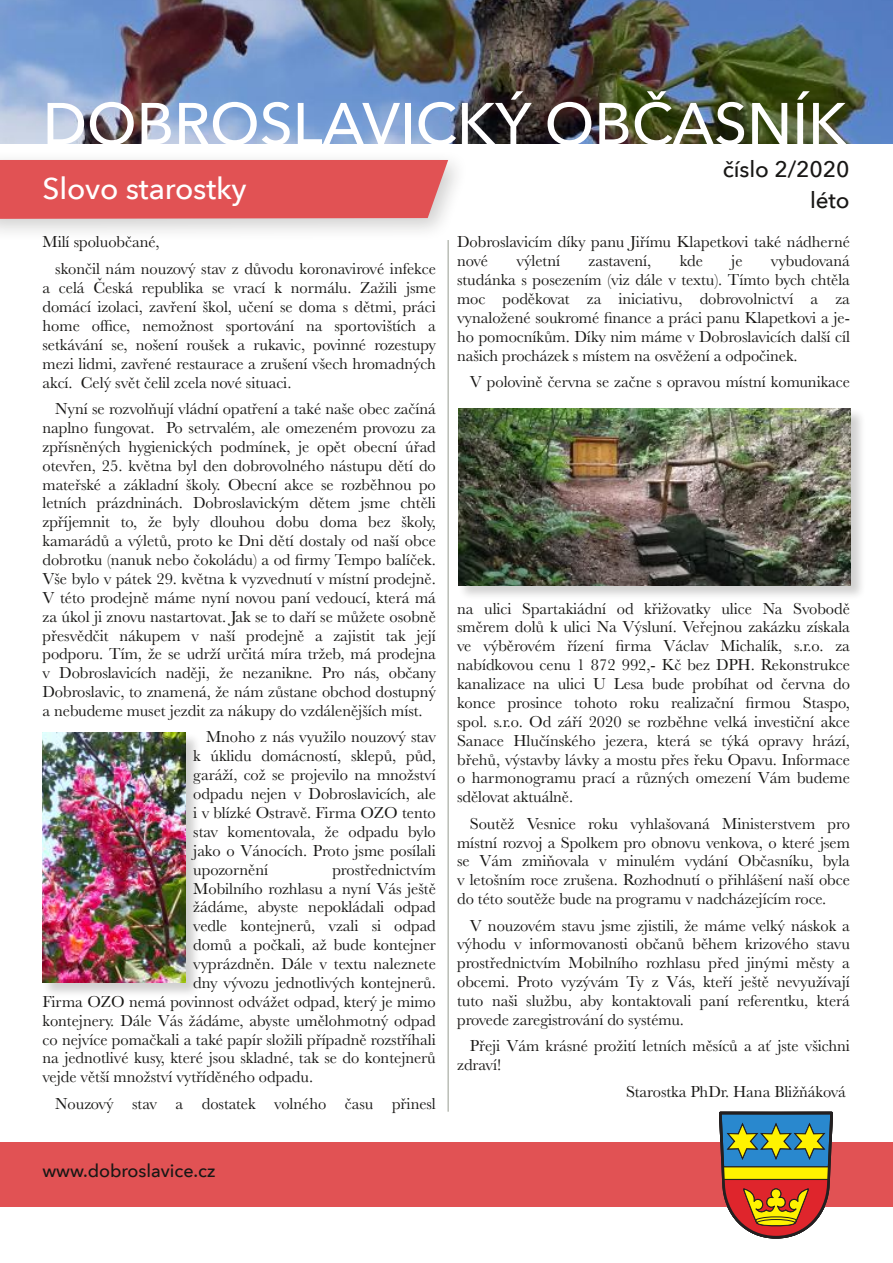
<style>
.page{position:relative;width:893px;height:1263px;background:#fff}
.page>*{position:absolute;margin:0;border:0;box-sizing:border-box;transform-origin:0 0}
.t1{font:500 58.5px "Avenir Next";color:#fff}
.t2{font:500 30px "Avenir Next";letter-spacing:-.005em;color:#fff}
.t3{font:500 22.5px/30.8px "Avenir Next";letter-spacing:-.005em;color:#181715;text-align:right}
.t4{font:500 18px "Avenir Next";color:#181715}
.t5{font:16.5px/18.9px "Baskerville";letter-spacing:-.005em;color:#181715;text-align:justify}
</style>
<div class="page">
<img style="left:0;top:0;width:893px;height:144px">
<div style="left:0;top:149px;width:472px;height:93px;background:#181715;opacity:.2"></div>
<div style="left:0;top:160px;width:448px;height:59px;background:#e15254"></div>
<hr style="left:447px;top:240px;width:2px;height:872px;background:#babdb6">
<div style="left:459px;top:409px;width:406px;height:191px;background:#181715;opacity:.2"></div>
<img style="left:459px;top:409px;width:391px;height:176px">
<div style="left:43px;top:728px;width:157px;height:270px;background:#181715;opacity:.2"></div>
<img style="left:43px;top:733px;width:142px;height:250px">
<div style="left:0;top:1142px;width:893px;height:64px;background:#e15254"></div>
<svg style="left:719px;top:1112px;width:114px;height:126px;background:#988260"></svg>
<h1 class="t1" style="left:43px;top:86px;width:806px">DOBROSLAVICKÝ OBČASNÍK</h1>
<h2 class="t2" style="left:43px;top:169px;width:206px">Slovo starostky</h2>
<p class="t5" style="left:55px;top:229px;width:382px;line-height:26.4px;text-indent:-13px">Milí spoluobčané,<br>skončil nám nouzový stav z důvodu koronavirové infekce</p>
<p class="t5" style="left:43px;top:278px;width:395px">a celá Česká republika se vrací k normálu. Zažili jsme domácí izolaci, zavření škol, učení se doma s dětmi, práci home office, nemožnost sportování na sportovištích a setkávání se, nošení roušek a rukavic, povinné rozestupy mezi lidmi, zavřené restaurace a zrušení všech hromadných akcí. Celý svět čelil zcela nové situaci.</p>
<p class="t5" style="left:43px;top:399px;width:395px;text-indent:13px">Nyní se rozvolňují vládní opatření a také naše obec začíná naplno fungovat. Po setrvalém, ale omezeném provozu za zpřísněných hygienických podmínek, je opět obecní úřad otevřen, 25. května byl den dobrovolného nástupu dětí do mateřské a základní školy. Obecní akce se rozběhnou po letních prázdninách. Dobroslavickým dětem jsme chtěli zpříjemnit to, že byly dlouhou dobu doma bez školy, kamarádů a výletů, proto ke Dni dětí dostaly od naší obce dobrotku (nanuk nebo čokoládu) a od firmy Tempo balíček.<br>Vše bylo v pátek 29. května k vyzvednutí v místní prodejně.<br>V této prodejně máme nyní novou paní vedoucí, která má za úkol ji znovu nastartovat. Jak se to daří se můžete osobně přesvědčit nákupem v naší prodejně a zajistit tak její podporu. Tím, že se udrží určitá míra tržeb, má prodejna v Dobroslavicích naději, že nezanikne. Pro nás, občany Dobroslavic, to znamená, že nám zůstane obchod dostupný a nebudeme muset jezdit za nákupy do vzdálenějších míst.</p>
<p class="t5" style="left:193px;top:728px;width:244px;text-indent:13px">Mnoho z nás využilo nouzový stav k úklidu domácností, sklepů, půd, garáží, což se projevilo na množství odpadu nejen v Dobroslavicích, ale i v blízké Ostravě. Firma OZO tento stav komentovala, že odpadu bylo jako o Vánocích. Proto jsme posílali upozornění</p>
<h3 class="t3" style="left:723px;top:154px;width:128px">číslo 2/2020 léto</h3>
<p class="t5" style="left:457px;top:232px;width:394px">Dobroslavicím díky panu Jiřímu Klapetkovi také nádherné nové</p>
<p class="t5" style="left:457px;top:251px;width:394px;text-indent:314px">vybudovaná studánka s posezením (viz dále v textu). Tímto bych chtěla moc poděkovat za iniciativu, dobrovolnictví a za vynaložené soukromé finance a práci panu Klapetkovi a je‐ ho pomocníkům. Díky nim máme v Dobroslavicích další cíl našich procházek s místem na osvěžení a odpočinek.</p>
<p class="t5" style="left:470px;top:372px;width:382px">V polovině června se začne s opravou místní komunikace</p>
<p class="t5" style="left:516px;top:251px;width:45px">výletní</p>
<p class="t5" style="left:588px;top:251px;width:64px">zastavení,</p>
<p class="t5" style="left:680px;top:251px;width:25px">kde</p>
<p class="t5" style="left:731px;top:251px;width:13px">je</p>
<p class="t5" style="left:457px;top:599px;width:394px">na ulici Spartakiádní od křižovatky ulice Na Svobodě směrem dolů k ulici Na Výsluní. Veřejnou zakázku získala ve výběrovém řízení firma Václav Michalík, s.r.o. za nabídkovou cenu 1 872 992,- Kč bez DPH. Rekonstrukce kanalizace na ulici U Lesa bude probíhat od června do konce prosince tohoto roku realizační firmou Staspo, spol. s.r.o. Od září 2020 se rozběhne velká investiční akce Sanace Hlučínského jezera, která se týká opravy hrází, břehů, výstavby lávky a mostu přes řeku Opavu. Informace o harmonogramu prací a různých omezení Vám budeme sdělovat aktuálně.</p>
<p class="t5" style="left:457px;top:814px;width:394px;text-indent:13px">Soutěž Vesnice roku vyhlašovaná Ministerstvem pro místní rozvoj a Spolkem pro obnovu venkova, o které jsem se Vám zmiňovala v minulém vydání Občasníku, byla v letošním roce zrušena. Rozhodnutí o přihlášení naší obce do této soutěže bude na programu v nadcházejícím roce.</p>
<p class="t5" style="left:457px;top:916px;width:394px;text-indent:13px">V nouzovém stavu jsme zjistili, že máme velký náskok a výhodu v informovanosti občanů během krizového stavu prostřednictvím Mobilního rozhlasu před jinými městy a obcemi. Proto vyzývám Ty z Vás, kteří ještě nevyužívají tuto naši službu, aby kontaktovali paní referentku, která provede zaregistrování do systému.</p>
<p class="t5" style="left:457px;top:1036px;width:394px;text-indent:13px">Přeji Vám krásné prožití letních měsíců a ať jste všichni zdraví!</p>
<p class="t5" style="left:626px;top:1082px;width:221px">Starostka PhDr. Hana Bližňáková</p>
<p class="t5" style="left:332px;top:860px;width:105px">prostřednictvím</p>
<p class="t5" style="left:193px;top:879px;width:244px">Mobilního rozhlasu a nyní Vás ještě</p>
<p class="t5" style="left:193px;top:897px;width:244px">žádáme, abyste nepokládali odpad</p>
<p class="t5" style="left:193px;top:916px;width:244px">vedle kontejnerů, vzali si odpad</p>
<p class="t5" style="left:193px;top:935px;width:244px">domů a počkali, až bude kontejner</p>
<p class="t5" style="left:193px;top:954px;width:244px">vyprázdněn. Dále v textu naleznete</p>
<p class="t5" style="left:193px;top:973px;width:244px">dny vývozu jednotlivých kontejnerů.</p>
<p class="t5" style="left:43px;top:992px;width:395px">Firma OZO nemá povinnost odvážet odpad, který je mimo</p>
<p class="t5" style="left:43px;top:1011px;width:395px">kontejnery. Dále Vás žádáme, abyste umělohmotný odpad</p>
<p class="t5" style="left:43px;top:1030px;width:395px">co nejvíce pomačkali a také papír složili případně rozstříhali</p>
<p class="t5" style="left:43px;top:1048px;width:395px">na jednotlivé kusy, které jsou skladné, tak se do kontejnerů</p>
<p class="t5" style="left:43px;top:1067px;width:272px">vejde větší množství vytříděného odpadu.</p>
<p class="t5" style="left:55px;top:1094px;width:382px">Nouzový stav a dostatek volného času přinesl</p>
<p class="t4" style="left:43px;top:1159px;width:174px">www.dobroslavice.cz</p>
</div>
